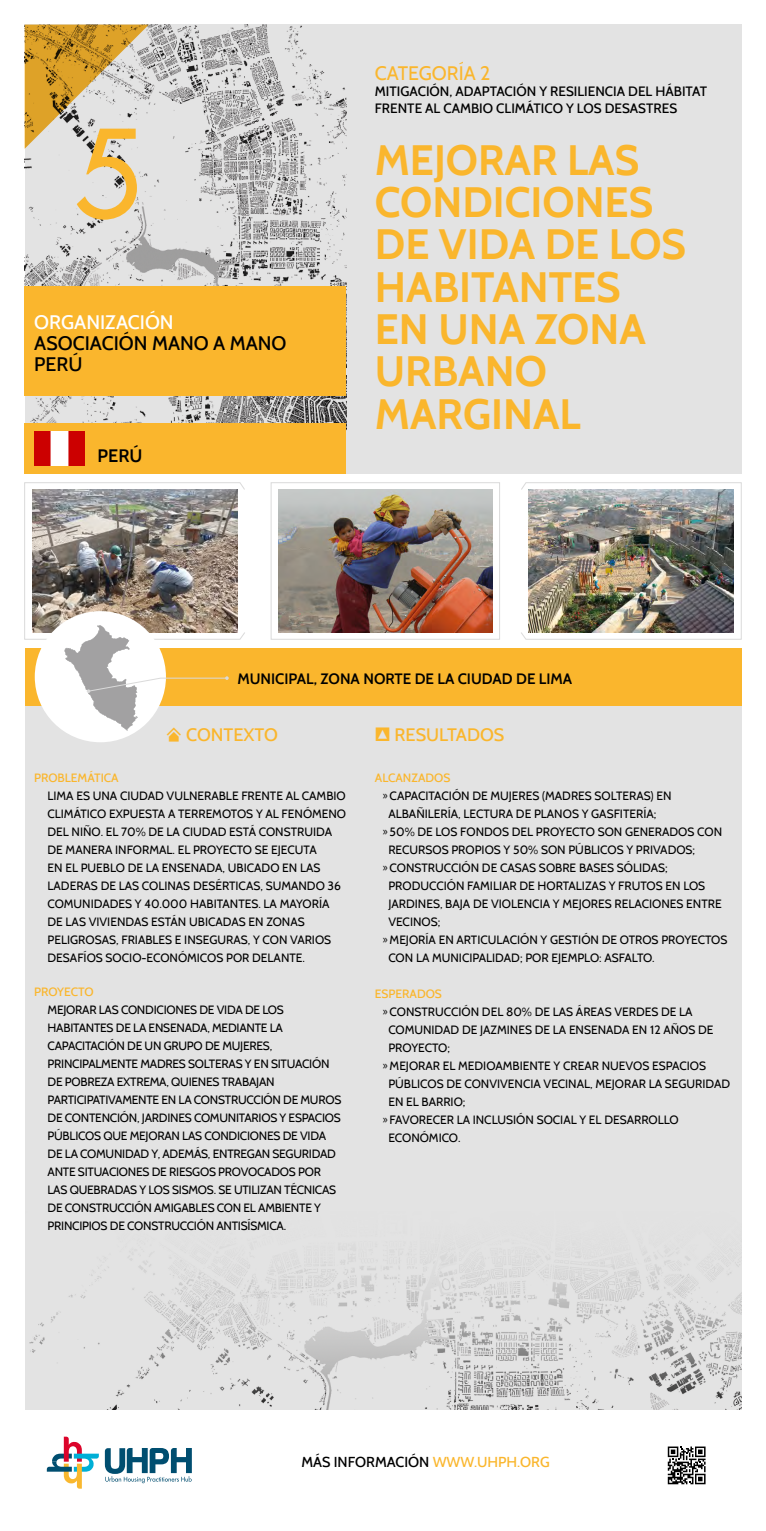
<style>
.page{position:relative;width:766px;height:1531px;background:#fff}
.page>*{position:absolute;margin:0;border:0;box-sizing:border-box;transform-origin:0 0}
.t1{font:500 118.23px "Futura Std";color:#fab62d}
.t2{font:700 42.3px/42.3px "Cabin";color:#fab62d}
.t3{font:500 19.5px/21px "Cabin";color:#000}
.t4{font:500 19.5px "Cabin";color:#fff}
.t5{font:19.5px "Cabin";color:#fab62d}
.t6{font:500 18px "Cabin";color:#fab62d}
.t7{font:600 18px "Cabin";color:#000}
.t8{font:600 15px "Cabin";color:#000}
.t9{font:500 14.4px "Cabin";color:#000}
.t10{font:500 13.5px/16.5px "Cabin";color:#000}
.t11{font:12px/18px "Cabin";color:#000}
.t12{font:12px/18px "Cabin";letter-spacing:-.02em;color:#000}
.t13{font:500 12px "Cabin";color:#fab62d}
.s1{font-family:"Pointers";font-weight:400}
.s2{font-family:"Myriad Pro"}
.s3{color:#fab62d}
</style>
<div class="page">
<div style="left:25px;top:25px;width:716px;height:1385px;background:#e3e3e3"></div>
<div style="left:0;top:474px;width:765px;height:231px;background:#fff"></div>
<div style="left:270px;top:482px;width:230px;height:158px;border:1px solid #dadada"></div>
<svg style="left:24px;top:482px;width:221px;height:158px"></svg>
<svg style="left:521px;top:482px;width:221px;height:158px"></svg>
<div style="left:25px;top:648px;width:716px;height:57px;background:#fab62d"></div>
<img style="left:25px;top:25px;width:321px;height:398px">
<div style="left:25px;top:286px;width:321px;height:109px;background:#fab62d"></div>
<div style="left:25px;top:423px;width:321px;height:51px;background:#fab62d"></div>
<img style="left:278px;top:489px;width:214px;height:143px">
<img style="left:32px;top:489px;width:205px;height:143px">
<img style="left:528px;top:489px;width:205px;height:143px">
<img style="left:34px;top:431px;width:51px;height:35px">
<div style="left:35px;top:611px;width:131px;height:131px;background:#fff;border-radius:50%"></div>
<img style="left:59px;top:624px;width:79px;height:108px">
<svg style="left:105px;top:1448px;width:87px;height:35px"></svg>
<svg style="left:47px;top:1436px;width:52px;height:52px"></svg>
<svg style="left:667px;top:1446px;width:38px;height:38px"></svg>
<svg style="left:25px;top:25px;width:124px;height:124px"></svg>
<svg style="left:87px;top:676px;width:142px;height:17px"></svg>
<img style="left:29px;top:1254px;width:712px;height:156px">
<h1 class="t1" style="left:73px;top:100px;width:70px">5</h1>
<h3 class="t4" style="left:34px;top:310px;width:141px">ORGANIZACIÓN</h3>
<h3 class="t3" style="left:34px;top:332px;width:253px">ASOCIACIÓN MANO A MANO<br>PERÚ</h3>
<h3 class="t7" style="left:98px;top:444px;width:46px">PERÚ</h3>
<h3 class="t5" style="left:375px;top:61px;width:117px">CATEGORÍA 2</h3>
<p class="t10" style="left:375px;top:83px;width:334px">MITIGACIÓN, ADAPTACIÓN Y RESILIENCIA DEL HÁBITAT<br>FRENTE AL CAMBIO CLIMÁTICO Y LOS DESASTRES</p>
<h2 class="t2" style="left:375px;top:139px;width:312px">MEJORAR LAS<br>CONDICIONES<br>DE VIDA DE LOS<br>HABITANTES<br>EN UNA ZONA<br>URBANO<br>MARGINAL</h2>
<p class="t8" style="left:237px;top:669px;width:336px">MUNICIPAL, ZONA NORTE DE LA CIUDAD DE LIMA</p>
<h3 class="t6" style="left:166px;top:724px;width:113px"><span class="s1">N</span> CONTEXTO</h3>
<h3 class="t6" style="left:375px;top:724px;width:131px"><span class="s1">S</span> RESULTADOS</h3>
<p class="t13" style="left:34px;top:770px;width:86px">PROBLEMÁTICA</p>
<p class="t11" style="left:48px;top:786px;width:300px">LIMA ES UNA CIUDAD VULNERABLE FRENTE AL CAMBIO CLIMÁTICO EXPUESTA A TERREMOTOS Y AL FENÓMENO DEL NIÑO. EL 70% DE LA CIUDAD ESTÁ CONSTRUIDA DE MANERA INFORMAL. EL PROYECTO SE EJECUTA<br>EN EL PUEBLO DE LA ENSENADA, UBICADO EN LAS LADERAS DE LAS COLINAS DESÉRTICAS, SUMANDO 36<br>COMUNIDADES Y 40.000 HABITANTES. LA MAYORÍA DE LAS VIVIENDAS ESTÁN UBICADAS EN ZONAS PELIGROSAS, FRIABLES E INSEGURAS, Y CON VARIOS DESAFÍOS SOCIO-ECONÓMICOS POR DELANTE.</p>
<p class="t13" style="left:34px;top:985px;width:61px">PROYECTO</p>
<p class="t12" style="left:48px;top:1001px;width:295px">MEJORAR LAS CONDICIONES DE VIDA DE LOS HABITANTES DE LA ENSENADA, MEDIANTE LA CAPACITACIÓN DE UN GRUPO DE MUJERES, PRINCIPALMENTE MADRES SOLTERAS Y EN SITUACIÓN DE POBREZA EXTREMA, QUIENES TRABAJAN PARTICIPATIVAMENTE EN LA CONSTRUCCIÓN DE MUROS DE CONTENCIÓN, JARDINES COMUNITARIOS Y ESPACIOS PÚBLICOS QUE MEJORAN LAS CONDICIONES DE VIDA DE LA COMUNIDAD Y, ADEMÁS, ENTREGAN SEGURIDAD ANTE SITUACIONES DE RIESGOS PROVOCADOS POR LAS QUEBRADAS Y LOS SISMOS. SE UTILIZAN TÉCNICAS DE CONSTRUCCIÓN AMIGABLES CON EL AMBIENTE Y PRINCIPIOS DE CONSTRUCCIÓN ANTISÍSMICA.</p>
<p class="t13" style="left:375px;top:770px;width:77px">ALCANZADOS</p>
<p class="t11" style="left:383px;top:786px;width:290px"><span class="s2">»</span>CAPACITACIÓN DE MUJERES (MADRES SOLTERAS) EN</p>
<p class="t11" style="left:388px;top:804px;width:269px">ALBAÑILERÍA, LECTURA DE PLANOS Y GASFITERÍA;</p>
<p class="t11" style="left:383px;top:822px;width:340px"><span class="s2">»</span>50% DE LOS FONDOS DEL PROYECTO SON GENERADOS CON</p>
<p class="t11" style="left:388px;top:840px;width:308px">RECURSOS PROPIOS Y 50% SON PÚBLICOS Y PRIVADOS;</p>
<p class="t11" style="left:383px;top:858px;width:286px"><span class="s2">»</span>CONSTRUCCIÓN DE CASAS SOBRE BASES SÓLIDAS;</p>
<p class="t11" style="left:388px;top:876px;width:318px">PRODUCCIÓN FAMILIAR DE HORTALIZAS Y FRUTOS EN LOS</p>
<p class="t11" style="left:388px;top:894px;width:335px">JARDINES, BAJA DE VIOLENCIA Y MEJORES RELACIONES ENTRE</p>
<p class="t11" style="left:388px;top:912px;width:53px">VECINOS;</p>
<p class="t11" style="left:383px;top:930px;width:346px"><span class="s2">»</span>MEJORÍA EN ARTICULACIÓN Y GESTIÓN DE OTROS PROYECTOS</p>
<p class="t11" style="left:388px;top:948px;width:268px">CON LA MUNICIPALIDAD; POR EJEMPLO: ASFALTO.</p>
<p class="t13" style="left:375px;top:986px;width:69px">ESPERADOS</p>
<p class="t11" style="left:383px;top:1002px;width:311px"><span class="s2">»</span>CONSTRUCCIÓN DEL 80% DE LAS ÁREAS VERDES DE LA</p>
<p class="t11" style="left:388px;top:1020px;width:326px">COMUNIDAD DE JAZMINES DE LA ENSENADA EN 12 AÑOS DE</p>
<p class="t11" style="left:388px;top:1038px;width:63px">PROYECTO;</p>
<p class="t11" style="left:383px;top:1056px;width:324px"><span class="s2">»</span>MEJORAR EL MEDIOAMBIENTE Y CREAR NUEVOS ESPACIOS</p>
<p class="t11" style="left:388px;top:1074px;width:343px">PÚBLICOS DE CONVIVENCIA VECINAL, MEJORAR LA SEGURIDAD</p>
<p class="t11" style="left:388px;top:1092px;width:79px">EN EL BARRIO;</p>
<p class="t11" style="left:383px;top:1110px;width:297px"><span class="s2">»</span> FAVORECER LA INCLUSIÓN SOCIAL Y EL DESARROLLO</p>
<p class="t11" style="left:388px;top:1128px;width:74px">ECONÓMICO.</p>
<p class="t9" style="left:301px;top:1453px;width:250px">MÁS INFORMACIÓN <span class="s3">WWW.UHPH.ORG</span></p>
</div>
